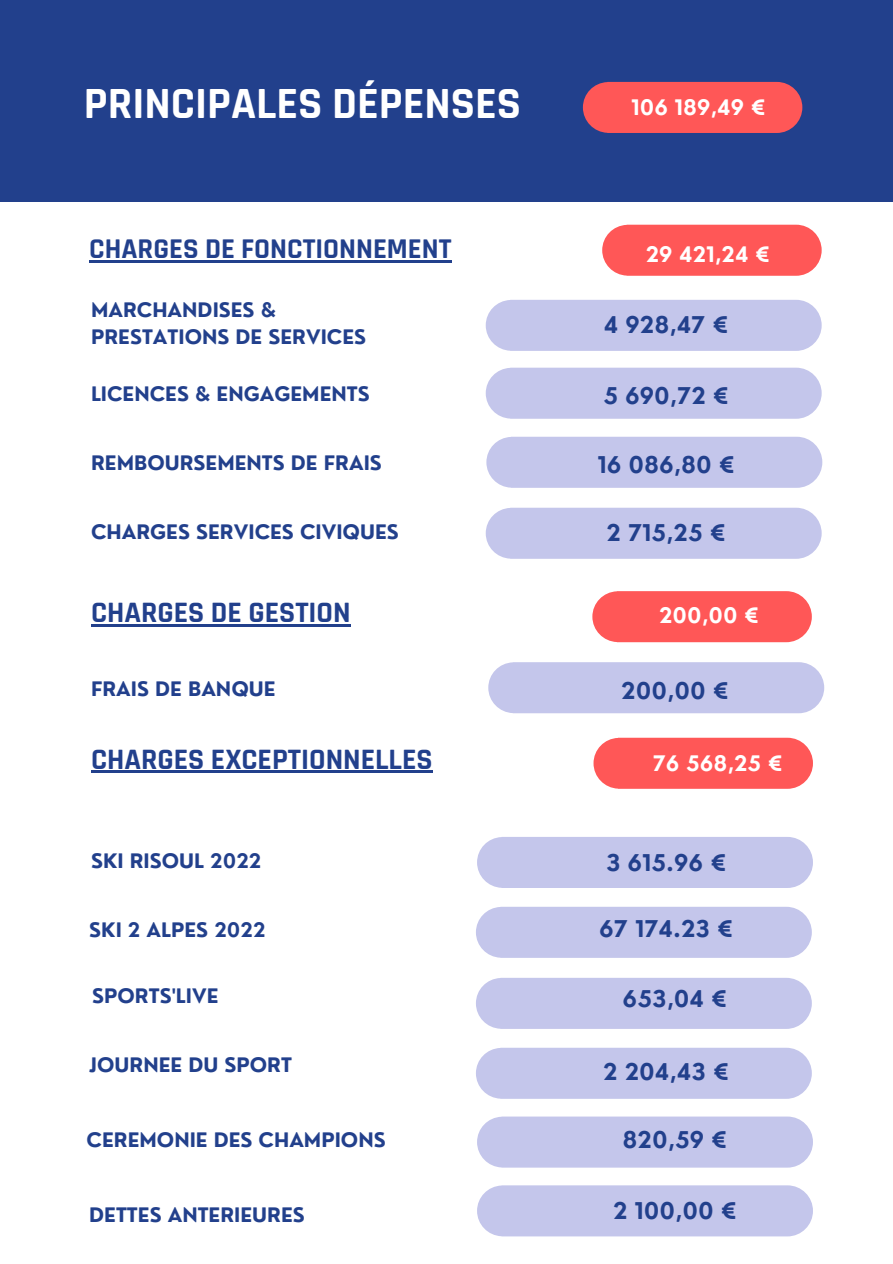
<style>
.page{position:relative;width:893px;height:1264px;background:#fff}
.page>*{position:absolute;margin:0;border:0;box-sizing:border-box;transform-origin:0 0}
.t1{font:700 45.15px "Rajdhani";color:#fff}
.t2{font:700 30px "Rajdhani";color:#22408c}
.t3{font:700 28.95px "Rajdhani";color:#22408c}
.t4{font:700 22.5px "Nourd";color:#22408c}
.t5{font:700 20.85px "Nourd";color:#fff}
.t6{font:700 19.5px/27px "Nourd";color:#22408c}
</style>
<div class="page">
<div style="left:485px;top:300px;width:336px;height:51px;background:#c4c6eb;border-radius:25px"></div>
<div style="left:488px;top:662px;width:336px;height:51px;background:#c4c6eb;border-radius:25px"></div>
<div style="left:485px;top:368px;width:336px;height:51px;background:#c4c6eb;border-radius:25px"></div>
<div style="left:486px;top:437px;width:336px;height:51px;background:#c4c6eb;border-radius:25px"></div>
<div style="left:0;top:0;width:892px;height:201px;background:#22408c"></div>
<hr style="left:91px;top:624px;width:260px;height:2px;background:#22408c">
<hr style="left:89px;top:260px;width:362px;height:2px;background:#22408c">
<div style="left:485px;top:507px;width:336px;height:52px;background:#c4c6eb;border-radius:25px"></div>
<div style="left:476px;top:906px;width:335px;height:51px;background:#c4c6eb;border-radius:25px"></div>
<div style="left:477px;top:836px;width:335px;height:52px;background:#c4c6eb;border-radius:25px"></div>
<div style="left:476px;top:977px;width:335px;height:51px;background:#c4c6eb;border-radius:25px"></div>
<div style="left:602px;top:225px;width:219px;height:51px;background:#ff5757;border-radius:25px"></div>
<div style="left:592px;top:591px;width:219px;height:51px;background:#ff5757;border-radius:25px"></div>
<div style="left:583px;top:82px;width:219px;height:51px;background:#ff5757;border-radius:25px"></div>
<div style="left:476px;top:1047px;width:335px;height:51px;background:#c4c6eb;border-radius:25px"></div>
<hr style="left:91px;top:770px;width:341px;height:3px;background:#22408c">
<div style="left:593px;top:737px;width:219px;height:51px;background:#ff5757;border-radius:25px"></div>
<div style="left:477px;top:1116px;width:335px;height:51px;background:#c4c6eb;border-radius:25px"></div>
<div style="left:477px;top:1185px;width:335px;height:51px;background:#c4c6eb;border-radius:25px"></div>
<h1 class="t1" style="left:84px;top:76px;width:438px">PRINCIPALES DÉPENSES</h1>
<h3 class="t3" style="left:89px;top:231px;width:364px">CHARGES DE FONCTIONNEMENT</h3>
<p class="t6" style="left:91px;top:296px;width:277px">MARCHANDISES &amp;<br>PRESTATIONS DE SERVICES</p>
<p class="t6" style="left:91px;top:380px;width:280px">LICENCES &amp; ENGAGEMENTS</p>
<p class="t6" style="left:91px;top:449px;width:292px">REMBOURSEMENTS DE FRAIS</p>
<p class="t5" style="left:631px;top:94px;width:136px">106 189,49 €</p>
<p class="t5" style="left:645px;top:241px;width:126px">29 421,24 €</p>
<p class="t4" style="left:603px;top:311px;width:126px">4 928,47 €</p>
<p class="t4" style="left:603px;top:381px;width:127px">5 690,72 €</p>
<p class="t4" style="left:597px;top:450px;width:139px">16 086,80 €</p>
<p class="t6" style="left:91px;top:518px;width:309px">CHARGES SERVICES CIVIQUES</p>
<p class="t4" style="left:606px;top:518px;width:121px">2 715,25 €</p>
<h2 class="t2" style="left:91px;top:594px;width:261px">CHARGES DE GESTION</h2>
<p class="t6" style="left:91px;top:675px;width:186px">FRAIS DE BANQUE</p>
<p class="t5" style="left:659px;top:602px;width:101px">200,00 €</p>
<p class="t4" style="left:621px;top:677px;width:109px">200,00 €</p>
<h2 class="t2" style="left:91px;top:740px;width:343px">CHARGES EXCEPTIONNELLES</h2>
<p class="t5" style="left:652px;top:750px;width:131px">76 568,25 €</p>
<p class="t6" style="left:91px;top:847px;width:172px">SKI RISOUL 2022</p>
<p class="t4" style="left:606px;top:848px;width:122px">3 615.96 €</p>
<p class="t6" style="left:89px;top:916px;width:178px">SKI 2 ALPES 2022</p>
<p class="t4" style="left:599px;top:914px;width:135px">67 174.23 €</p>
<p class="t6" style="left:92px;top:982px;width:128px">SPORTS'LIVE</p>
<p class="t4" style="left:622px;top:984px;width:106px">653,04 €</p>
<p class="t6" style="left:89px;top:1051px;width:204px">JOURNEE DU SPORT</p>
<p class="t4" style="left:603px;top:1057px;width:127px">2 204,43 €</p>
<p class="t6" style="left:87px;top:1126px;width:300px">CEREMONIE DES CHAMPIONS</p>
<p class="t4" style="left:622px;top:1125px;width:106px">820,59 €</p>
<p class="t6" style="left:89px;top:1200px;width:217px">DETTES ANTERIEURES</p>
<p class="t4" style="left:613px;top:1196px;width:125px">2 100,00 €</p>
</div>
